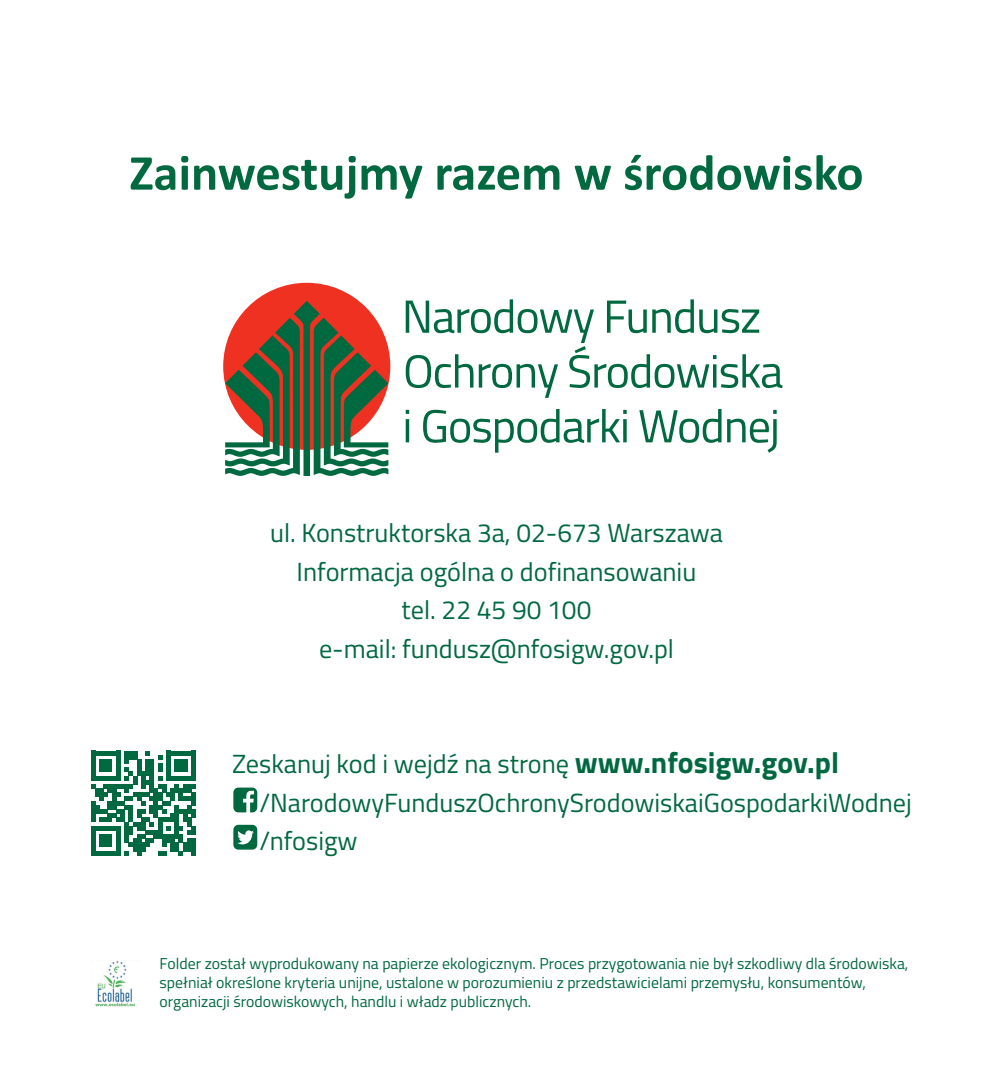
<style>
.page{position:relative;width:993px;height:1092px;background:#fff}
.page>*{position:absolute;margin:0;border:0;box-sizing:border-box;transform-origin:0 0}
.t1{font:700 50.75px "Calibri";color:#00693f}
.artykuł_TYTUŁ{font:26.25px "Titillium";color:#00693f}
.artykuł_TYTUŁ-2{font:15.75px/18.9px "Titillium";color:#00693f}
.s1{font-weight:700;font-size:29.75px}
</style>
<div class="page">
<svg style="left:233px;top:824px;width:24px;height:25px"></svg>
<svg style="left:233px;top:787px;width:24px;height:25px"></svg>
<svg style="left:91px;top:750px;width:104px;height:105px"></svg>
<div style="left:223px;top:283px;width:167px;height:167px;background:#ef3122;border-radius:50%"></div>
<svg style="left:225px;top:301px;width:163px;height:175px"></svg>
<svg style="left:405px;top:410px;width:4px;height:4px"></svg>
<svg style="left:405px;top:419px;width:4px;height:23px"></svg>
<svg style="left:423px;top:409px;width:203px;height:43px"></svg>
<hr style="left:623px;top:419px;width:3px;height:23px;background:#00693f">
<svg style="left:639px;top:409px;width:137px;height:43px"></svg>
<svg style="left:405px;top:299px;width:377px;height:99px"></svg>
<img style="left:95px;top:961px;width:40px;height:46px">
<p class="t1" style="left:129px;top:137px;width:735px">Zainwestujmy razem w środowisko</p>
<p class="artykuł_TYTUŁ" style="left:270px;top:513px;width:454px">ul. Konstruktorska 3a, 02-673 Warszawa</p>
<p class="artykuł_TYTUŁ" style="left:296px;top:552px;width:401px">Informacja ogólna o dofinansowaniu</p>
<p class="artykuł_TYTUŁ" style="left:401px;top:590px;width:191px">tel. 22 45 90 100</p>
<p class="artykuł_TYTUŁ" style="left:319px;top:629px;width:356px">e-mail: fundusz@nfosigw.gov.pl</p>
<p class="artykuł_TYTUŁ" style="left:232px;top:744px;width:608px">Zeskanuj kod i wejdź na stronę <span class="s1">www.nfosigw.gov.pl</span></p>
<p class="artykuł_TYTUŁ" style="left:259px;top:783px;width:654px">/NarodowyFunduszOchronySrodowiskaiGospodarkiWodnej</p>
<p class="artykuł_TYTUŁ" style="left:259px;top:821px;width:100px">/nfosigw</p>
<p class="artykuł_TYTUŁ-2" style="left:159px;top:953px;width:750px">Folder został wyprodukowany na papierze ekologicznym. Proces przygotowania nie był szkodliwy dla środowiska, spełniał określone kryteria unijne, ustalone w porozumieniu z przedstawicielami przemysłu, konsumentów, organizacji środowiskowych, handlu i władz publicznych.</p>
</div>
